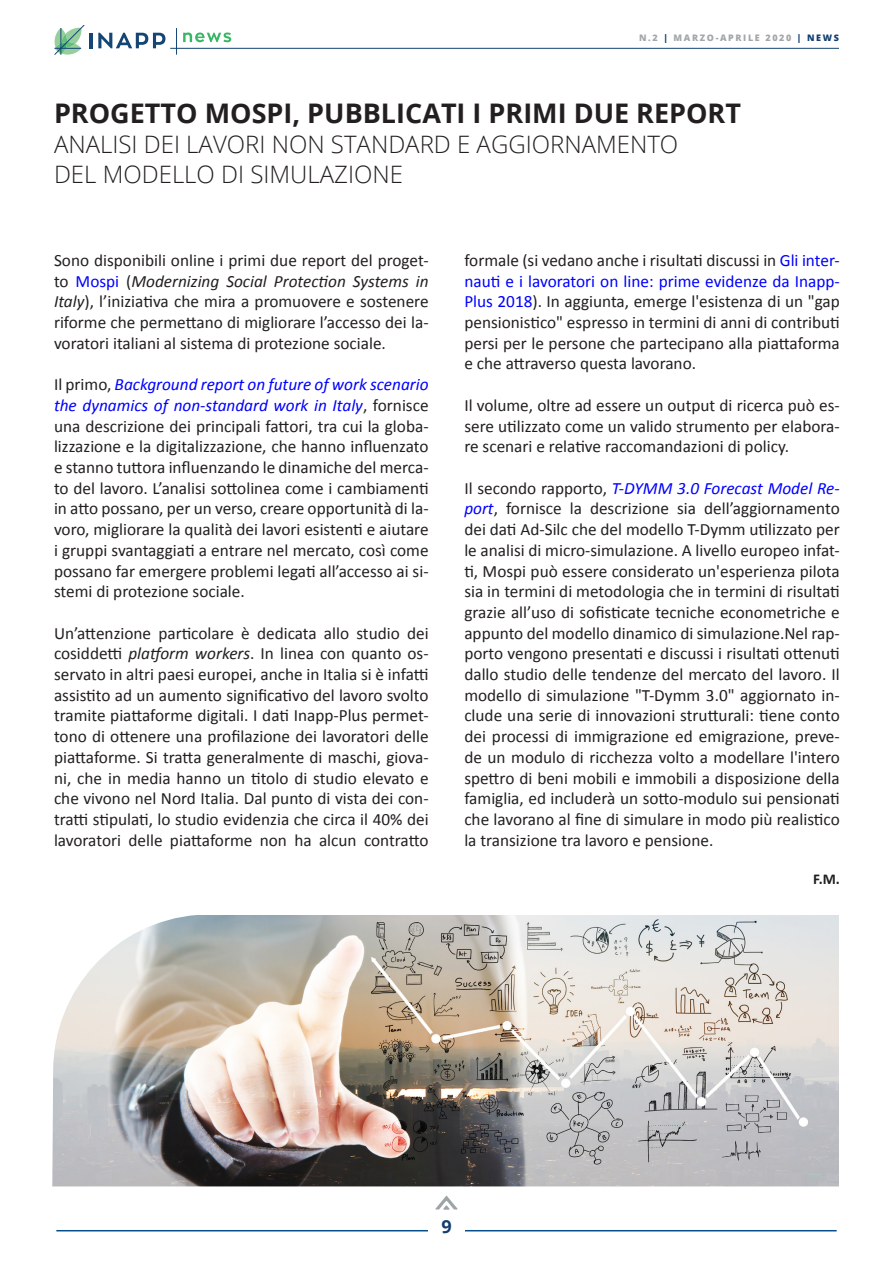
<style>
.page{position:relative;width:893px;height:1263px;background:#fff}
.page>*{position:absolute;margin:0;border:0;box-sizing:border-box;transform-origin:0 0}
.t1{font:700 27px "Open Sans";color:#231f20}
.t2{font:300 24px/30px "Open Sans";color:#231f20}
.t3{font:700 18px "Open Sans";color:#133d6f}
.t4{font:17.25px/20.7px "Calibri";color:#231f20;text-align:justify}
.t5{font:700 15px "Calibri";color:#231f20}
.t6{font:800 9px "Open Sans";letter-spacing:.18em;color:#a2a7a9}
.s1{color:#103e70}
.s2{color:#00f}
.s3{font-style:italic}
.s4{font-style:italic;color:#00f}
</style>
<div class="page">
<svg style="left:54px;top:26px;width:30px;height:28px"></svg>
<hr style="left:89px;top:33px;width:3px;height:15px;background:#134575">
<svg style="left:98px;top:33px;width:67px;height:15px"></svg>
<svg style="left:183px;top:33px;width:48px;height:9px"></svg>
<hr style="left:170px;top:48px;width:669px;height:1px;background:#134575">
<svg style="left:176px;top:28px;width:1px;height:26px"></svg>
<hr style="left:56px;top:1230px;width:372px;height:1px;background:#064e8b">
<hr style="left:465px;top:1230px;width:372px;height:1px;background:#064e8b">
<svg style="left:435px;top:1196px;width:23px;height:14px"></svg>
<img style="left:52px;top:915px;width:787px;height:271px">
<p class="t6" style="left:639px;top:31px;width:201px">N.2 <span class="s1">|</span> MARZO-APRILE 2020 <span class="s1">| NEWS</span></p>
<p class="t1" style="left:54px;top:94px;width:689px">PROGETTO MOSPI, PUBBLICATI I PRIMI DUE REPORT</p>
<p class="t2" style="left:54px;top:128px;width:626px">ANALISI DEI LAVORI NON STANDARD E AGGIORNAMENTO<br>DEL MODELLO DI SIMULAZIONE</p>
<p class="t4" style="left:54px;top:250px;width:376px">Sono disponibili online i primi due report del proget&shy;to <span class="s2">Mospi</span> (<span class="s3">Modernizing Social Protection Systems in Italy</span>), l’iniziativa che mira a promuovere e sostenere riforme che permettano di migliorare l’accesso dei la&shy;voratori italiani al sistema di protezione sociale.</p>
<p class="t4" style="left:54px;top:374px;width:376px">Il primo, <span class="s4">Background report on future of work scenario the dynamics of non-standard work in Italy</span>, fornisce una descrizione dei principali fattori, tra cui la globa&shy;lizzazione e la digitalizzazione, che hanno influenzato e stanno tuttora influenzando le dinamiche del merca&shy;to del lavoro. L’analisi sottolinea come i cambiamenti in atto possano, per un verso, creare opportunità di la&shy;voro, migliorare la qualità dei lavori esistenti e aiutare i gruppi svantaggiati a entrare nel mercato, così come possano far emergere problemi legati all’accesso ai si&shy;stemi di protezione sociale.</p>
<p class="t4" style="left:54px;top:623px;width:376px">Un’attenzione particolare è dedicata allo studio dei cosiddetti <span class="s3">platform workers</span>. In linea con quanto os&shy;servato in altri paesi europei, anche in Italia si è infatti assistito ad un aumento significativo del lavoro svolto tramite piattaforme digitali. I dati Inapp-Plus permet&shy;tono di ottenere una profilazione dei lavoratori delle piattaforme. Si tratta generalmente di maschi, giova&shy;ni, che in media hanno un titolo di studio elevato e che vivono nel Nord Italia. Dal punto di vista dei con&shy;tratti stipulati, lo studio evidenzia che circa il 40% dei lavoratori delle piattaforme non ha alcun contratto</p>
<p class="t4" style="left:464px;top:250px;width:377px">formale (si vedano anche i risultati discussi in <span class="s2">Gli inter&shy;nauti e i lavoratori on line: prime evidenze da Inapp-Plus 2018</span>). In aggiunta, emerge l'esistenza di un "gap pensionistico" espresso in termini di anni di contributi persi per le persone che partecipano alla piattaforma e che attraverso questa lavorano.</p>
<p class="t4" style="left:464px;top:395px;width:377px">Il volume, oltre ad essere un output di ricerca può es&shy;sere utilizzato come un valido strumento per elabora&shy;re scenari e relative raccomandazioni di policy.</p>
<p class="t4" style="left:464px;top:478px;width:377px">Il secondo rapporto, <span class="s4">T-DYMM 3.0 Forecast Model Re&shy;port</span>, fornisce la descrizione sia dell’aggiornamento dei dati Ad-Silc che del modello T-Dymm utilizzato per le analisi di micro-simulazione. A livello europeo infat&shy;ti, Mospi può essere considerato un'esperienza pilota sia in termini di metodologia che in termini di risultati grazie all’uso di sofisticate tecniche econometriche e appunto del modello dinamico di simulazione.Nel rap&shy;porto vengono presentati e discussi i risultati ottenuti dallo studio delle tendenze del mercato del lavoro. Il modello di simulazione "T-Dymm 3.0" aggiornato in&shy;clude una serie di innovazioni strutturali: tiene conto dei processi di immigrazione ed emigrazione, preve&shy;de un modulo di ricchezza volto a modellare l'intero spettro di beni mobili e immobili a disposizione della famiglia, ed includerà un sotto-modulo sui pensionati che lavorano al fine di simulare in modo più realistico la transizione tra lavoro e pensione.</p>
<p class="t5" style="left:813px;top:870px;width:28px">F.M.</p>
<p class="t3" style="left:441px;top:1214px;width:12px">9</p>
</div>
